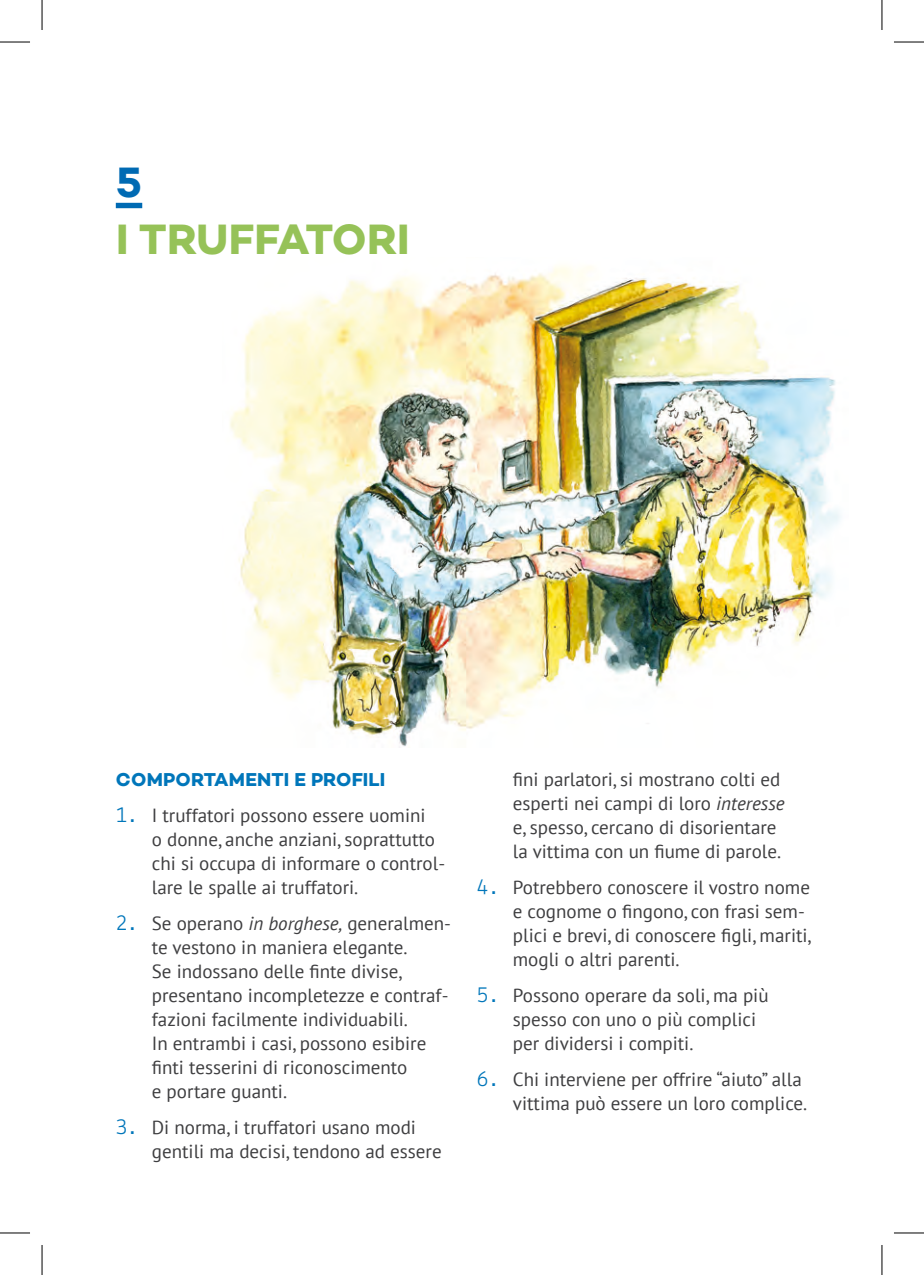
<style>
.page{position:relative;width:924px;height:1275px;background:#fff}
.page>*{position:absolute;margin:0;border:0;box-sizing:border-box;transform-origin:0 0}
.t1{font:700 43.2px "Campton";letter-spacing:-.005em;color:#96c258}
.t2{font:700 43.2px "Campton";color:#006ab3}
.t3{font:19px/24px "PT Sans";color:#3e3e40}
.t4{font:700 19px "Campton";letter-spacing:.01em;color:#0076ba}
.s1{font-family:"Lekton";font-size:23px;color:#0076ba}
.s2{font-style:italic}
</style>
<div class="page">
<img style="left:230px;top:266px;width:611px;height:481px">
<div style="left:116px;top:203px;width:26px;height:5px;background:#006ab3"></div>
<hr style="left:0;top:42px;width:30px;height:1px;background:#000">
<hr style="left:893px;top:42px;width:30px;height:1px;background:#000">
<hr style="left:0;top:1232px;width:30px;height:1px;background:#000">
<hr style="left:893px;top:1232px;width:30px;height:1px;background:#000">
<hr style="left:42px;top:0;width:1px;height:30px;background:#000">
<hr style="left:42px;top:1245px;width:1px;height:30px;background:#000">
<hr style="left:881px;top:0;width:1px;height:30px;background:#000">
<hr style="left:881px;top:1245px;width:1px;height:30px;background:#000">
<h1 class="t2" style="left:116px;top:155px;width:28px">5</h1>
<h1 class="t1" style="left:116px;top:212px;width:295px">I TRUFFATO RI</h1>
<p class="t4" style="left:116px;top:767px;width:271px">COMPORTAMENTI E PROFILI</p>
<p class="t3" style="left:152px;top:803px;width:295px;text-indent:-36px"><span class="s1">1.</span> I truffatori possono essere uomini<br>o donne, anche anziani, soprattutto chi si occupa di informare o control&shy;lare le spalle ai truffatori.</p>
<p class="t3" style="left:152px;top:911px;width:301px;text-indent:-36px"><span class="s1">2.</span> Se operano <span class="s2">in borghese,</span> generalmen&shy;te vestono in maniera elegante.<br>Se indossano delle finte divise, presentano incompletezze e contraf&shy;fazioni facilmente individuabili.<br>In entrambi i casi, possono esibire finti tesserini di riconoscimento<br>e portare guanti.</p>
<p class="t3" style="left:152px;top:1115px;width:291px;text-indent:-36px"><span class="s1">3.</span> Di norma, i truffatori usano modi gentili ma decisi, tendono ad essere</p>
<p class="t3" style="left:512px;top:767px;width:273px">fini parlatori, si mostrano colti ed esperti nei campi di loro <span class="s2">interesse </span>e, spesso, cercano di disorientare la vittima con un fiume di parole.</p>
<p class="t3" style="left:512px;top:875px;width:300px;text-indent:-36px"><span class="s1">4.</span> Potrebbero conoscere il vostro nome e cognome o fingono, con frasi sem&shy;plici e brevi, di conoscere figli, mariti, mogli o altri parenti.</p>
<p class="t3" style="left:512px;top:983px;width:257px;text-indent:-36px"><span class="s1">5.</span> Possono operare da soli, ma più spesso con uno o più complici per dividersi i compiti.</p>
<p class="t3" style="left:476px;top:1067px;width:332px;text-align:right"><span class="s1">6.</span> Chi interviene per offrire “aiuto” alla vittima può essere un loro complice.</p>
</div>
